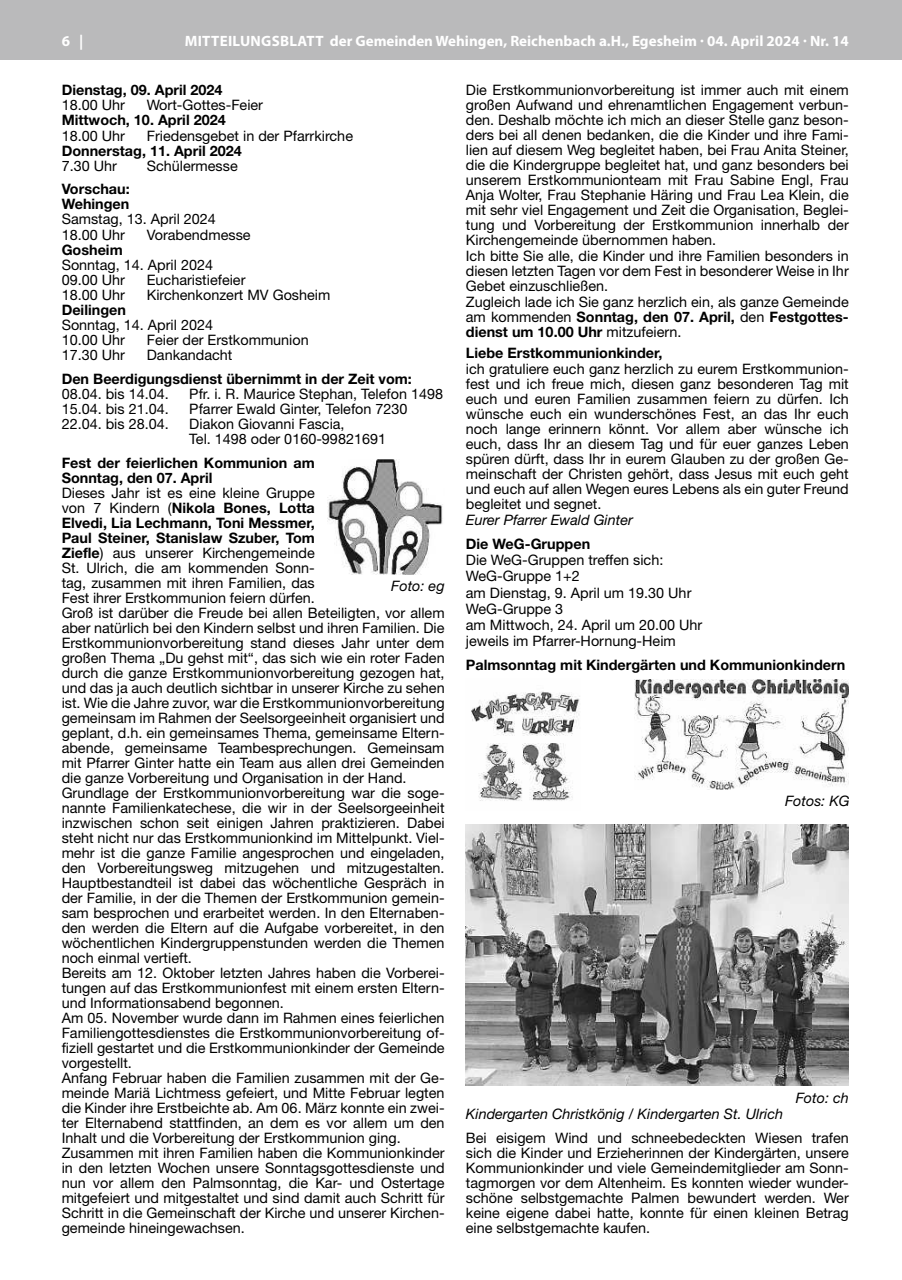
<style>
.page{position:relative;width:902px;height:1280px;background:#fff}
.page>*{position:absolute;margin:0;border:0;box-sizing:border-box;transform-origin:0 0}
.t1{font:700 15px "Myriad Pro";color:#fff}
.t2{font:14.4px/15px "Helvetica Neue LT Pro";color:#000}
.t3{font:700 14.4px/15.1px "Helvetica Neue LT Pro";color:#000}
.t4{font:italic 14.4px "Helvetica Neue LT Pro";color:#000}
.s1{font-weight:700}
</style>
<div class="page">
<hr style="left:901px;top:0;width:1px;height:60px;background:#bababb">
<div style="left:0;top:0;width:901px;height:60px;background:#bababb"></div>
<img style="left:327px;top:459px;width:116px;height:116px">
<img style="left:634px;top:679px;width:214px;height:111px">
<img style="left:471px;top:691px;width:109px;height:110px">
<img style="left:466px;top:825px;width:382px;height:261px">
<p class="t1" style="left:62px;top:31px;width:23px">6 |</p>
<p class="t1" style="left:185px;top:31px;width:665px">MITTEILUNGSBLATT der Gemeinden Wehingen, Reichenbach a.H., Egesheim · 04. April 2024 · Nr. 14</p>
<p class="t3" style="left:62px;top:82px;width:162px">Dienstag, 09. April 2024</p>
<p class="t2" style="left:62px;top:97px;width:65px">18.00 Uhr</p>
<p class="t2" style="left:147px;top:97px;width:118px">Wort-Gottes-Feier</p>
<p class="t3" style="left:62px;top:112px;width:165px">Mittwoch, 10. April 2024</p>
<p class="t2" style="left:62px;top:128px;width:65px">18.00 Uhr</p>
<p class="t2" style="left:147px;top:128px;width:208px">Friedensgebet in der Pfarrkirche</p>
<p class="t3" style="left:62px;top:143px;width:182px">Donnerstag, 11. April 2024</p>
<p class="t2" style="left:62px;top:158px;width:57px">7.30 Uhr</p>
<p class="t2" style="left:147px;top:158px;width:92px">Schülermesse</p>
<p class="t3" style="left:62px;top:181px;width:70px">Vorschau:<br>Wehingen</p>
<p class="t2" style="left:62px;top:211px;width:156px">Samstag, 13. April 2024<br>18.00 Uhr</p>
<p class="t2" style="left:466px;top:82px;width:384px">Die Erstkommunionvorbereitung ist immer auch mit einem großen Aufwand und ehrenamtlichen Engagement verbun&shy;den. Deshalb möchte ich mich an dieser Stelle ganz beson&shy;ders bei all denen bedanken, die die Kinder und ihre Fami&shy;lien auf diesem Weg begleitet haben, bei Frau Anita Steiner, die die Kindergruppe begleitet hat, und ganz besonders bei unserem Erstkommunionteam mit Frau Sabine Engl, Frau Anja Wolter, Frau Stephanie Häring und Frau Lea Klein, die mit sehr viel Engagement und Zeit die Organisation, Beglei&shy;tung und Vorbereitung der Erstkommunion innerhalb der Kirchengemeinde übernommen haben.<br>Ich bitte Sie alle, die Kinder und ihre Familien besonders in diesen letzten Tagen vor dem Fest in besonderer Weise in Ihr Gebet einzuschließen.<br>Zugleich lade ich Sie ganz herzlich ein, als ganze Gemeinde am kommenden <span class="s1">Sonntag, den 07. April,</span> den <span class="s1">Festgottes&shy;dienst um 10.00 Uhr</span> mitzufeiern.</p>
<p class="t3" style="left:466px;top:345px;width:198px">Liebe Erstkommunionkinder,</p>
<p class="t2" style="left:466px;top:361px;width:384px;text-align:justify">ich gratuliere euch ganz herzlich zu eurem Erstkommunion&shy;fest und ich freue mich, diesen ganz besonderen Tag mit euch und euren Familien zusammen feiern zu dürfen. Ich wünsche euch ein wunderschönes Fest, an das Ihr euch noch lange erinnern könnt. Vor allem aber wünsche ich euch, dass Ihr an diesem Tag und für euer ganzes Leben spüren dürft, dass Ihr in eurem Glauben zu der großen Ge&shy;meinschaft der Christen gehört, dass Jesus mit euch geht und euch auf allen Wegen eures Lebens als ein guter Freund begleitet und segnet.</p>
<p class="t4" style="left:466px;top:511px;width:168px">Eurer Pfarrer Ewald Ginter</p>
<p class="t3" style="left:466px;top:536px;width:126px">Die WeG-Gruppen</p>
<p class="t2" style="left:466px;top:552px;width:238px;line-height:16px">Die WeG-Gruppen treffen sich:<br>WeG-Gruppe 1+2<br>am Dienstag, 9. April um 19.30 Uhr<br>WeG-Gruppe 3<br>am Mittwoch, 24. April um 20.00 Uhr jeweils im Pfarrer-Hornung-Heim</p>
<p class="t3" style="left:466px;top:657px;width:381px">Palmsonntag mit Kindergärten und Kommunionkindern</p>
<p class="t2" style="left:147px;top:227px;width:105px">Vorabendmesse</p>
<p class="t3" style="left:62px;top:242px;width:63px">Gosheim</p>
<p class="t2" style="left:62px;top:257px;width:153px">Sonntag, 14. April 2024<br>09.00 Uhr</p>
<p class="t2" style="left:147px;top:272px;width:100px">Eucharistiefeier</p>
<p class="t2" style="left:62px;top:287px;width:65px">18.00 Uhr</p>
<p class="t2" style="left:147px;top:287px;width:185px">Kirchenkonzert MV Gosheim</p>
<p class="t3" style="left:62px;top:302px;width:66px">Deilingen</p>
<p class="t2" style="left:62px;top:317px;width:153px">Sonntag, 14. April 2024<br>10.00 Uhr</p>
<p class="t2" style="left:147px;top:332px;width:163px">Feier der Erstkommunion</p>
<p class="t2" style="left:62px;top:347px;width:65px">17.30 Uhr</p>
<p class="t2" style="left:147px;top:347px;width:87px">Dankandacht</p>
<p class="t3" style="left:62px;top:371px;width:352px">Den Beerdigungsdienst übernimmt in der Zeit vom:</p>
<p class="t2" style="left:62px;top:386px;width:109px">08.04. bis 14.04.</p>
<p class="t2" style="left:189px;top:386px;width:255px">Pfr. i. R. Maurice Stephan, Telefon 1498</p>
<p class="t2" style="left:62px;top:401px;width:109px">15.04. bis 21.04.</p>
<p class="t2" style="left:189px;top:401px;width:220px">Pfarrer Ewald Ginter, Telefon 7230</p>
<p class="t2" style="left:62px;top:416px;width:109px">22.04. bis 28.04.</p>
<p class="t2" style="left:189px;top:416px;width:198px">Diakon Giovanni Fascia,<br>Tel. 1498 oder 0160-99821691</p>
<p class="t3" style="left:62px;top:455px;width:254px">Fest der feierlichen Kommunion am<br>Sonntag, den 07. April</p>
<p class="t2" style="left:62px;top:485px;width:384px">Dieses Jahr ist es eine kleine Gruppe<br>von 7 Kindern (<span class="s1">Nikola Bones, Lotta<br>Elvedi, Lia Lechmann, Toni Messmer,<br>Paul Steiner, Stanislaw Szuber, Tom<br>Ziefle</span>) aus unserer Kirchengemeinde<br>St. Ulrich, die am kommenden Sonn-<br>tag, zusammen mit ihren Familien, das<br>Fest ihrer Erstkommunion feiern dürfen.<br>Groß ist darüber die Freude bei allen Beteiligten, vor allem aber natürlich bei den Kindern selbst und ihren Familien. Die Erstkommunionvorbereitung stand dieses Jahr unter dem großen Thema „Du gehst mit“, das sich wie ein roter Faden durch die ganze Erstkommunionvorbereitung gezogen hat, und das ja auch deutlich sichtbar in unserer Kirche zu sehen ist. Wie die Jahre zuvor, war die Erstkommunionvorbereitung gemeinsam im Rahmen der Seelsorgeeinheit organisiert und geplant, d.h. ein gemeinsames Thema, gemeinsame Eltern&shy;abende, gemeinsame Teambesprechungen. Gemeinsam mit Pfarrer Ginter hatte ein Team aus allen drei Gemeinden die ganze Vorbereitung und Organisation in der Hand.<br>Grundlage der Erstkommunionvorbereitung war die soge&shy;nannte Familienkatechese, die wir in der Seelsorgeeinheit inzwischen schon seit einigen Jahren praktizieren. Dabei steht nicht nur das Erstkommunionkind im Mittelpunkt. Viel&shy;mehr ist die ganze Familie angesprochen und eingeladen, den Vorbereitungsweg mitzugehen und mitzugestalten.<br>Hauptbestandteil ist dabei das wöchentliche Gespräch in der Familie, in der die Themen der Erstkommunion gemein&shy;sam besprochen und erarbeitet werden. In den Elternaben&shy;den werden die Eltern auf die Aufgabe vorbereitet, in den wöchentlichen Kindergruppenstunden werden die Themen noch einmal vertieft.<br>Bereits am 12. Oktober letzten Jahres haben die Vorberei&shy;tungen auf das Erstkommunionfest mit einem ersten Eltern&shy;und Informationsabend begonnen.<br>Am 05. November wurde dann im Rahmen eines feierlichen Familiengottesdienstes die Erstkommunionvorbereitung of&shy;fiziell gestartet und die Erstkommunionkinder der Gemeinde vorgestellt.<br>Anfang Februar haben die Familien zusammen mit der Ge&shy;meinde Mariä Lichtmess gefeiert, und Mitte Februar legten die Kinder ihre Erstbeichte ab. Am 06. März konnte ein zwei&shy;ter Elternabend stattfinden, an dem es vor allem um den Inhalt und die Vorbereitung der Erstkommunion ging.<br>Zusammen mit ihren Familien haben die Kommunionkinder in den letzten Wochen unsere Sonntagsgottesdienste und nun vor allem den Palmsonntag, die Kar- und Ostertage mitgefeiert und mitgestaltet und sind damit auch Schritt für Schritt in die Gemeinschaft der Kirche und unserer Kirchen&shy;gemeinde hineingewachsen.</p>
<p class="t4" style="left:391px;top:577px;width:55px">Foto: eg</p>
<p class="t4" style="left:785px;top:792px;width:66px">Fotos: KG</p>
<p class="t4" style="left:795px;top:1088px;width:55px">Foto: ch</p>
<p class="t4" style="left:466px;top:1105px;width:319px">Kindergarten Christkönig / Kindergarten St. Ulrich</p>
<p class="t2" style="left:466px;top:1130px;width:384px;text-align:justify">Bei eisigem Wind und schneebedeckten Wiesen trafen sich die Kinder und Erzieherinnen der Kindergärten, unsere Kommunionkinder und viele Gemeindemitglieder am Sonn&shy;tagmorgen vor dem Altenheim. Es konnten wieder wunder&shy;schöne selbstgemachte Palmen bewundert werden. Wer keine eigene dabei hatte, konnte für einen kleinen Betrag eine selbstgemachte kaufen.</p>
</div>
